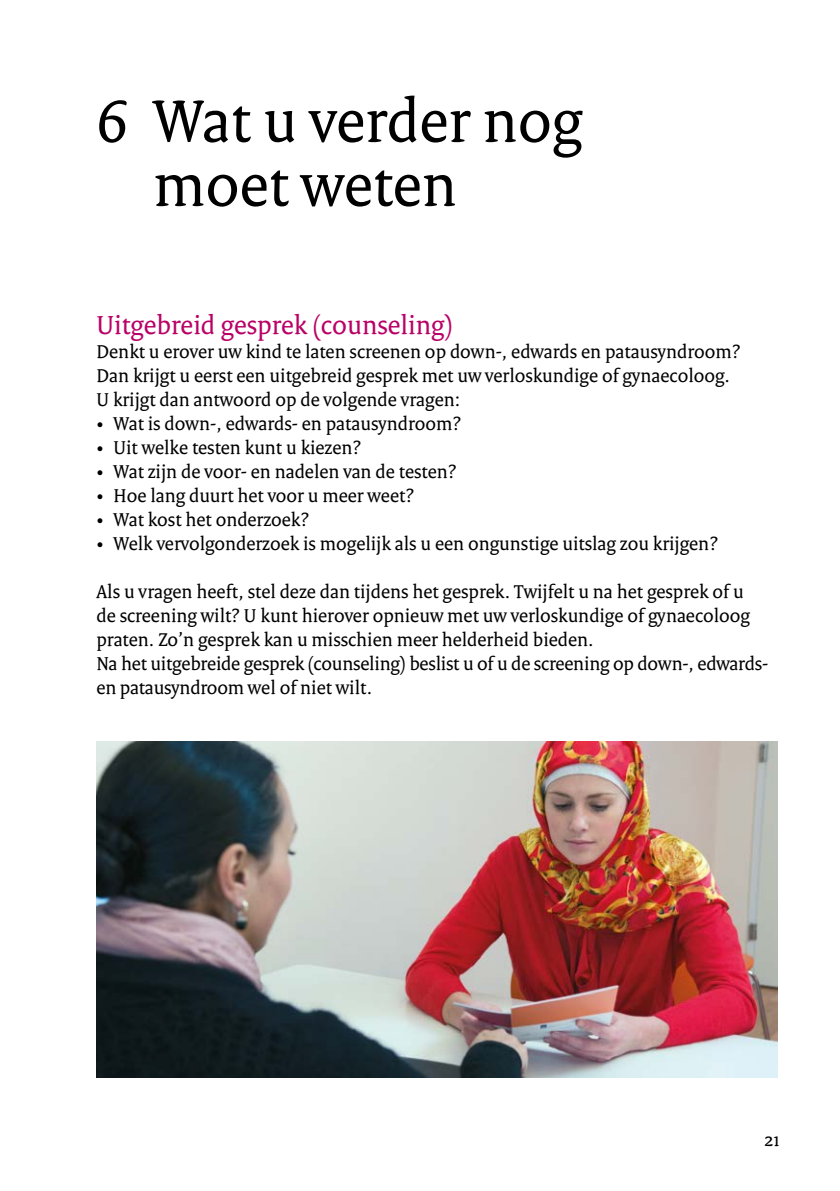
<style>
.page{position:relative;width:840px;height:1191px;background:#fff}
.page>*{position:absolute;margin:0;border:0;box-sizing:border-box;transform-origin:0 0}
._03_RIVM_Hoofdstukko{font:64px/64px "Rijksoverheid Serif";color:#000}
._05_RIVM_Paragraafko{font:28px "Rijksoverheid Serif";color:#b90066}
._10_RIVM_Broodtekst{font:20px/24px "Rijksoverheid Serif";color:#000}
</style>
<div class="page">
<img style="left:96px;top:742px;width:681px;height:336px">
<p class="_03_RIVM_Hoofdstukko" style="left:153px;top:89px;width:430px;text-indent:-57px">6 Wat u verder nog moet weten</p>
<p class="_05_RIVM_Paragraafko" style="left:96px;top:308px;width:357px">Uitgebreid gesprek (counseling)</p>
<p class="_10_RIVM_Broodtekst" style="left:96px;top:339px;width:645px">Denkt u erover uw kind te laten screenen op down-, edwards en patausyndroom?<br>Dan krijgt u eerst een uitgebreid gesprek met uw verloskundige of gynaecoloog.<br>U krijgt dan antwoord op de volgende vragen:</p>
<p class="_10_RIVM_Broodtekst" style="left:96px;top:411px;width:366px">• Wat is down-, edwards- en patausyndroom?</p>
<p class="_10_RIVM_Broodtekst" style="left:96px;top:435px;width:266px">• Uit welke testen kunt u kiezen?</p>
<p class="_10_RIVM_Broodtekst" style="left:96px;top:459px;width:361px">• Wat zijn de voor- en nadelen van de testen?</p>
<p class="_10_RIVM_Broodtekst" style="left:96px;top:483px;width:319px">• Hoe lang duurt het voor u meer weet?</p>
<p class="_10_RIVM_Broodtekst" style="left:96px;top:507px;width:214px">• Wat kost het onderzoek?</p>
<p class="_10_RIVM_Broodtekst" style="left:96px;top:531px;width:622px">• Welk vervolgonderzoek is mogelijk als u een ongunstige uitslag zou krijgen?</p>
<p class="_10_RIVM_Broodtekst" style="left:96px;top:579px;width:654px">Als u vragen heeft, stel deze dan tijdens het gesprek. Twijfelt u na het gesprek of u de screening wilt? U kunt hierover opnieuw met uw verloskundige of gynaecoloog praten. Zo’n gesprek kan u misschien meer helderheid bieden.</p>
<p class="_10_RIVM_Broodtekst" style="left:96px;top:651px;width:672px">Na het uitgebreide gesprek (counseling) beslist u of u de screening op down-, edwards&shy;en patausyndroom wel of niet wilt.</p>
<p class="_10_RIVM_Broodtekst" style="left:764px;top:1127px;width:17px">21</p>
</div>
